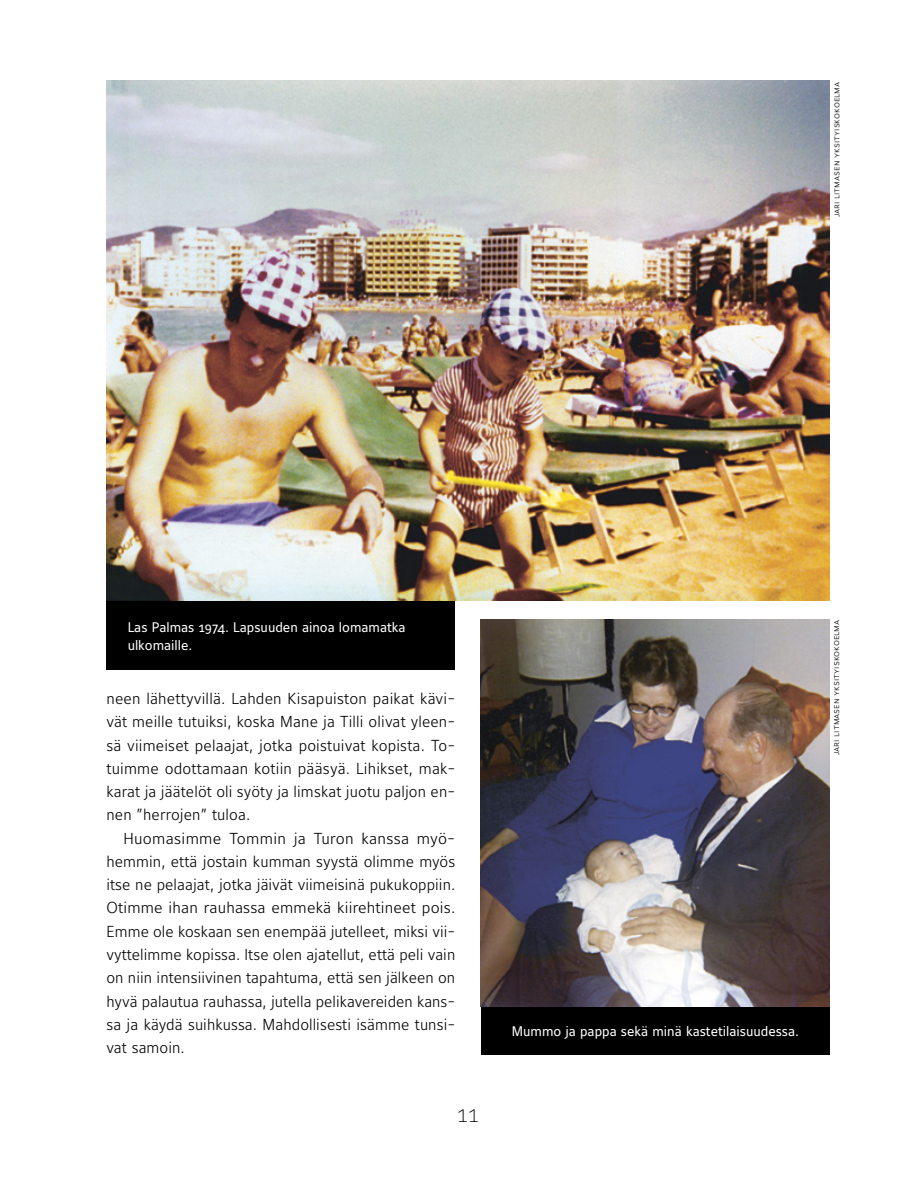
<style>
.page{position:relative;width:915px;height:1191px;background:#fff}
.page>*{position:absolute;margin:0;border:0;box-sizing:border-box;transform-origin:0 0}
.t1{font:100 24px "Maurea";color:#000}
.t2{font:300 15.75px/23.2px "Maurea";letter-spacing:.005em;color:#000;text-align:justify}
.t3{font:13.8px/18px "Maurea";color:#fff}
.t4{font:9px "Maurea Light Caps";color:#000}
</style>
<div class="page">
<div style="left:106px;top:558px;width:349px;height:111px;background:#000"></div>
<img style="left:106px;top:81px;width:723px;height:519px">
<div style="left:480px;top:943px;width:349px;height:111px;background:#000"></div>
<img style="left:480px;top:619px;width:349px;height:387px">
<p class="t4" style="left:830px;top:217px;width:137px;rotate:-90deg">jari litmasen yksityiskokoelma</p>
<p class="t3" style="left:128px;top:618px;width:279px">Las Palmas 1974. Lapsuuden ainoa lomamatka ulkomaille.</p>
<p class="t2" style="left:106px;top:688px;width:350px">neen lähettyvillä. Lahden Kisapuiston paikat kävi&shy;vät meille tutuiksi, koska Mane ja Tilli olivat yleen&shy;sä viimeiset pelaajat, jotka poistuivat kopista. To&shy;tuimme odottamaan kotiin pääsyä. Lihikset, mak&shy;karat ja jäätelöt oli syöty ja limskat juotu paljon en&shy;nen ”herrojen” tuloa.</p>
<p class="t2" style="left:106px;top:827px;width:350px;text-indent:17px">Huomasimme Tommin ja Turon kanssa myö&shy;hemmin, että jostain kumman syystä olimme myös itse ne pelaajat, jotka jäivät viimeisinä pukukoppiin.<br>Otimme ihan rauhassa emmekä kiirehtineet pois.<br>Emme ole koskaan sen enempää jutelleet, miksi vii&shy;vyttelimme kopissa. Itse olen ajatellut, että peli vain on niin intensiivinen tapahtuma, että sen jälkeen on hyvä palautua rauhassa, jutella pelikavereiden kans&shy;sa ja käydä suihkussa. Mahdollisesti isämme tunsi&shy;vat samoin.</p>
<h1 class="t1" style="left:457px;top:1100px;width:23px">11</h1>
<p class="t3" style="left:511px;top:1022px;width:288px">Mummo ja pappa sekä minä kastetilaisuudessa.</p>
<p class="t4" style="left:830px;top:755px;width:137px;rotate:-90deg">jari litmasen yksityiskokoelma</p>
</div>
